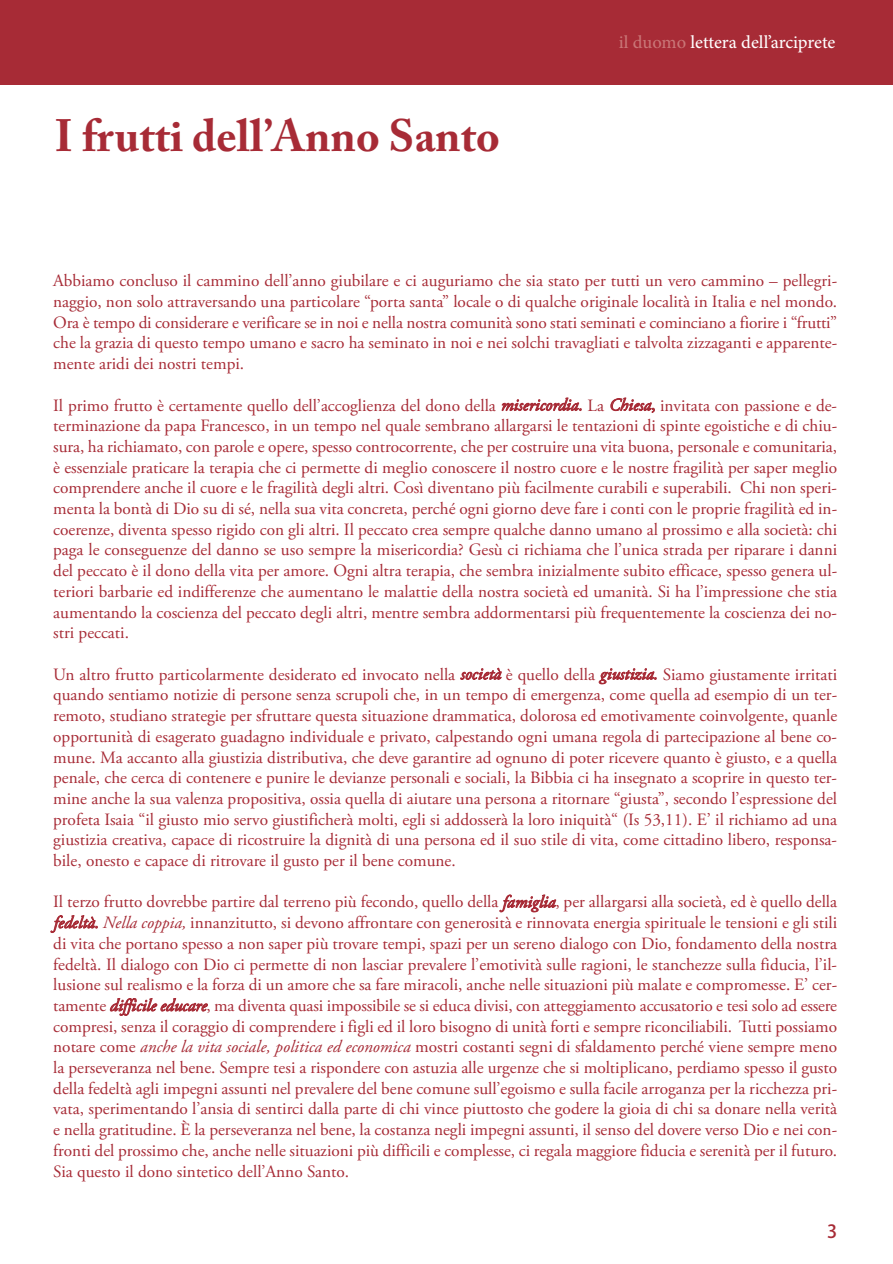
<style>
.page{position:relative;width:893px;height:1264px;background:#fff}
.page>*{position:absolute;margin:0;border:0;box-sizing:border-box;transform-origin:0 0}
.t1{font:700 45px "Adobe Caslon Pro";color:#a72b36}
.t2{font:18px "Adobe Hebrew";letter-spacing:-.005em;color:#fff}
.t3{font:18px "Adobe Heiti Std";color:#a72b36}
.t4{font:17.25px/20.7px "Adobe Garamond Pro";color:#a72b36;text-align:justify}
.s1{color:#c97677}
.s2{font-style:italic}
</style>
<div class="page">
<div style="left:0;top:0;width:893px;height:85px;background:#a72b36"></div>
<h1 class="t1" style="left:55px;top:118px;width:446px">I frutti dell’Anno Santo</h1>
<p class="t2" style="left:619px;top:36px;width:218px"><span class="s1">il duomo</span> lettera dell’arciprete</p>
<p class="t4" style="left:53px;top:272px;width:785px">Abbiamo concluso il cammino dell’anno giubilare e ci auguriamo che sia stato per tutti un vero cammino – pellegri&shy;naggio, non solo attraversando una particolare “porta santa” locale o di qualche originale località in Italia e nel mondo.<br>Ora è tempo di considerare e verificare se in noi e nella nostra comunità sono stati seminati e cominciano a fiorire i “frutti” che la grazia di questo tempo umano e sacro ha seminato in noi e nei solchi travagliati e talvolta zizzaganti e apparente&shy;mente aridi dei nostri tempi.</p>
<p class="t4" style="left:53px;top:396px;width:785px">Il primo frutto è certamente quello dell’accoglienza del dono della <span class="s2">misericordia.</span> La <span class="s2">Chiesa</span>, invitata con passione e de&shy;terminazione da papa Francesco, in un tempo nel quale sembrano allargarsi le tentazioni di spinte egoistiche e di chiu&shy;sura, ha richiamato, con parole e opere, spesso controcorrente, che per costruire una vita buona, personale e comunitaria, è essenziale praticare la terapia che ci permette di meglio conoscere il nostro cuore e le nostre fragilità per saper meglio comprendere anche il cuore e le fragilità degli altri. Così diventano più facilmente curabili e superabili. Chi non speri&shy;menta la bontà di Dio su di sé, nella sua vita concreta, perché ogni giorno deve fare i conti con le proprie fragilità ed in&shy;coerenze, diventa spesso rigido con gli altri. Il peccato crea sempre qualche danno umano al prossimo e alla società: chi paga le conseguenze del danno se uso sempre la misericordia? Gesù ci richiama che l’unica strada per riparare i danni del peccato è il dono della vita per amore. Ogni altra terapia, che sembra inizialmente subito efficace, spesso genera ul&shy;teriori barbarie ed indifferenze che aumentano le malattie della nostra società ed umanità. Si ha l’impressione che stia aumentando la coscienza del peccato degli altri, mentre sembra addormentarsi più frequentemente la coscienza dei no&shy;stri peccati.</p>
<p class="t4" style="left:53px;top:665px;width:785px">Un altro frutto particolarmente desiderato ed invocato nella <span class="s2">società</span> è quello della <span class="s2">giustizia.</span> Siamo giustamente irritati quando sentiamo notizie di persone senza scrupoli che, in un tempo di emergenza, come quella ad esempio di un ter&shy;remoto, studiano strategie per sfruttare questa situazione drammatica, dolorosa ed emotivamente coinvolgente, quanle opportunità di esagerato guadagno individuale e privato, calpestando ogni umana regola di partecipazione al bene co&shy;mune. Ma accanto alla giustizia distributiva, che deve garantire ad ognuno di poter ricevere quanto è giusto, e a quella penale, che cerca di contenere e punire le devianze personali e sociali, la Bibbia ci ha insegnato a scoprire in questo ter&shy;mine anche la sua valenza propositiva, ossia quella di aiutare una persona a ritornare “giusta”, secondo l’espressione del profeta Isaia “il giusto mio servo giustificherà molti, egli si addosserà la loro iniquità“ (Is 53,11). E’ il richiamo ad una giustizia creativa, capace di ricostruire la dignità di una persona ed il suo stile di vita, come cittadino libero, responsa&shy;bile, onesto e capace di ritrovare il gusto per il bene comune.</p>
<p class="t4" style="left:53px;top:893px;width:785px">Il terzo frutto dovrebbe partire dal terreno più fecondo, quello della <span class="s2">famiglia</span>, per allargarsi alla società, ed è quello della <span class="s2">fedeltà. Nella coppia,</span> innanzitutto, si devono affrontare con generosità e rinnovata energia spirituale le tensioni e gli stili di vita che portano spesso a non saper più trovare tempi, spazi per un sereno dialogo con Dio, fondamento della nostra fedeltà. Il dialogo con Dio ci permette di non lasciar prevalere l’emotività sulle ragioni, le stanchezze sulla fiducia, l’il&shy;lusione sul realismo e la forza di un amore che sa fare miracoli, anche nelle situazioni più malate e compromesse. E’ cer&shy;tamente <span class="s2">difficile educare</span>, ma diventa quasi impossibile se si educa divisi, con atteggiamento accusatorio e tesi solo ad essere compresi, senza il coraggio di comprendere i figli ed il loro bisogno di unità forti e sempre riconciliabili. Tutti possiamo notare come <span class="s2">anche la vita sociale, politica ed economica</span> mostri costanti segni di sfaldamento perché viene sempre meno la perseveranza nel bene. Sempre tesi a rispondere con astuzia alle urgenze che si moltiplicano, perdiamo spesso il gusto della fedeltà agli impegni assunti nel prevalere del bene comune sull’egoismo e sulla facile arroganza per la ricchezza pri&shy;vata, sperimentando l’ansia di sentirci dalla parte di chi vince piuttosto che godere la gioia di chi sa donare nella verità e nella gratitudine. È la perseveranza nel bene, la costanza negli impegni assunti, il senso del dovere verso Dio e nei con&shy;fronti del prossimo che, anche nelle situazioni più difficili e complesse, ci regala maggiore fiducia e serenità per il futuro.<br>Sia questo il dono sintetico dell’Anno Santo.</p>
<p class="t3" style="left:827px;top:1220px;width:12px">3</p>
</div>
